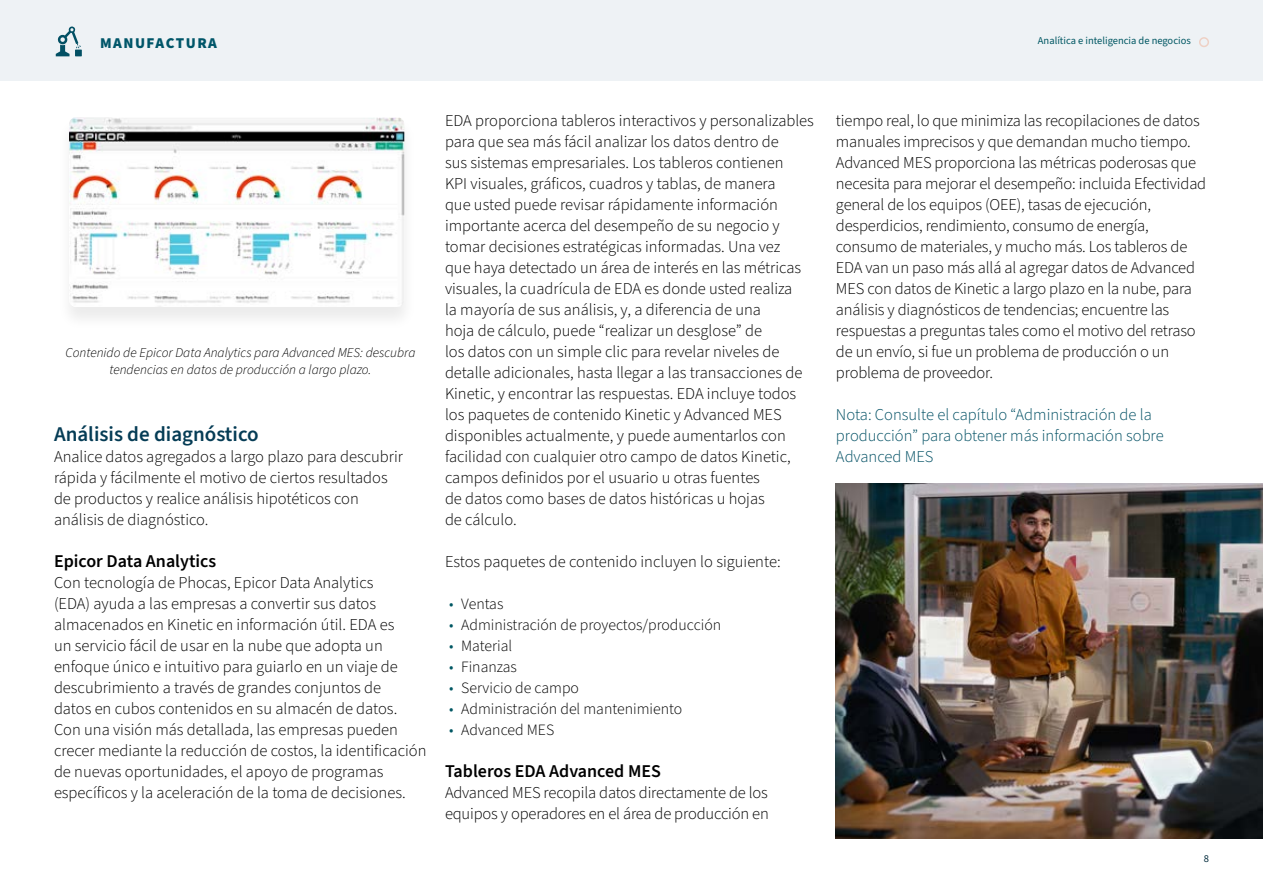
<style>
.page{position:relative;width:1263px;height:893px;background:#fff}
.page>*{position:absolute;margin:0;border:0;box-sizing:border-box;transform-origin:0 0}
.t1{font:600 21px "Source Sans 3";color:#053c55}
.t2{font:600 18px "Source Sans 3";color:#000}
.Body_Copy{font:300 16.5px/21px "Source Sans 3";letter-spacing:-.01em;color:#000}
.Body_Copy_-_No_Breaks{font:300 16.5px/21px "Source Sans 3";color:#000}
.Body_Copy-2{font:300 16.5px/21px "Source Sans 3";color:#025064}
.t3{font:300 15.75px "Source Sans 3";color:#000}
.t4{font:900 15px "Source Sans 3";letter-spacing:.1em;color:#005669}
.Footnote{font:italic 300 13.5px/16.5px "Source Sans 3";color:#000;text-align:center}
.Page_number_top{font:10.5px "Source Sans 3";color:#005763}
.t5{font:10.5px "Source Sans 3";color:#002a3b}
.s1{color:#005763}
</style>
<div class="page">
<div style="left:0;top:0;width:1263px;height:81px;background:#eef2f5"></div>
<svg style="left:56px;top:27px;width:26px;height:29px"></svg>
<div style="left:1199px;top:37px;width:10px;height:10px;border:2px solid #efd1c5;border-radius:50%"></div>
<img style="left:69px;top:118px;width:335px;height:188px">
<img style="left:836px;top:483px;width:427px;height:356px">
<p class="t4" style="left:100px;top:33px;width:118px">MANUFACTURA</p>
<p class="Page_number_top" style="left:1038px;top:33px;width:154px">Analítica e inteligencia de negocios</p>
<p class="Footnote" style="left:65px;top:345px;width:351px">Contenido de Epicor Data Analytics para Advanced MES: descubra tendencias en datos de producción a largo plazo.</p>
<h2 class="t1" style="left:54px;top:420px;width:206px">Análisis de diagnóstico</h2>
<p class="Body_Copy_-_No_Breaks" style="left:54px;top:447px;width:351px">Analice datos agregados a largo plazo para descubrir rápida y fácilmente el motivo de ciertos resultados de productos y realice análisis hipotéticos con análisis de diagnóstico.</p>
<h3 class="t2" style="left:54px;top:549px;width:164px">Epicor Data Analytics</h3>
<p class="Body_Copy_-_No_Breaks" style="left:54px;top:573px;width:374px">Con tecnología de Phocas, Epicor Data Analytics<br>(EDA) ayuda a las empresas a convertir sus datos almacenados en Kinetic en información útil. EDA es<br>un servicio fácil de usar en la nube que adopta un enfoque único e intuitivo para guiarlo en un viaje de descubrimiento a través de grandes conjuntos de<br>datos en cubos contenidos en su almacén de datos.<br>Con una visión más detallada, las empresas pueden crecer mediante la reducción de costos, la identificación de nuevas oportunidades, el apoyo de programas específicos y la aceleración de la toma de decisiones.</p>
<p class="Body_Copy" style="left:445px;top:111px;width:370px">EDA proporciona tableros interactivos y personalizables para que sea más fácil analizar los datos dentro de<br>sus sistemas empresariales. Los tableros contienen<br>KPI visuales, gráficos, cuadros y tablas, de manera<br>que usted puede revisar rápidamente información importante acerca del desempeño de su negocio y tomar decisiones estratégicas informadas. Una vez<br>que haya detectado un área de interés en las métricas visuales, la cuadrícula de EDA es donde usted realiza<br>la mayoría de sus análisis, y, a diferencia de una<br>hoja de cálculo, puede “realizar un desglose” de<br>los datos con un simple clic para revelar niveles de detalle adicionales, hasta llegar a las transacciones de Kinetic, y encontrar las respuestas. EDA incluye todos los paquetes de contenido Kinetic y Advanced MES disponibles actualmente, y puede aumentarlos con facilidad con cualquier otro campo de datos Kinetic, campos definidos por el usuario u otras fuentes<br>de datos como bases de datos históricas u hojas<br>de cálculo.</p>
<p class="Body_Copy" style="left:445px;top:552px;width:337px">Estos paquetes de contenido incluyen lo siguiente:</p>
<p class="t3" style="left:449px;top:593px;width:56px"><span class="s1">•</span> Ventas</p>
<p class="t3" style="left:449px;top:614px;width:273px"><span class="s1">•</span> Administración de proyectos/producción</p>
<p class="t3" style="left:449px;top:635px;width:65px"><span class="s1">•</span> Material</p>
<p class="t3" style="left:449px;top:656px;width:69px"><span class="s1">•</span> Finanzas</p>
<p class="t3" style="left:449px;top:677px;width:131px"><span class="s1">•</span> Servicio de campo</p>
<p class="t3" style="left:449px;top:698px;width:235px"><span class="s1">•</span> Administración del mantenimiento</p>
<p class="t3" style="left:449px;top:719px;width:107px"><span class="s1">•</span> Advanced MES</p>
<h3 class="t2" style="left:445px;top:759px;width:217px">Tableros EDA Advanced MES</h3>
<p class="Body_Copy" style="left:445px;top:783px;width:325px">Advanced MES recopila datos directamente de los equipos y operadores en el área de producción en</p>
<p class="Body_Copy" style="left:836px;top:111px;width:372px">tiempo real, lo que minimiza las recopilaciones de datos manuales imprecisos y que demandan mucho tiempo.<br>Advanced MES proporciona las métricas poderosas que necesita para mejorar el desempeño: incluida Efectividad general de los equipos (OEE), tasas de ejecución, desperdicios, rendimiento, consumo de energía, consumo de materiales, y mucho más. Los tableros de EDA van un paso más allá al agregar datos de Advanced MES con datos de Kinetic a largo plazo en la nube, para análisis y diagnósticos de tendencias; encuentre las respuestas a preguntas tales como el motivo del retraso de un envío, si fue un problema de producción o un problema de proveedor.</p>
<p class="Body_Copy-2" style="left:836px;top:405px;width:329px">Nota: Consulte el capítulo “Administración de la producción” para obtener más información sobre<br>Advanced MES</p>
<p class="t5" style="left:1204px;top:852px;width:7px">8</p>
</div>
